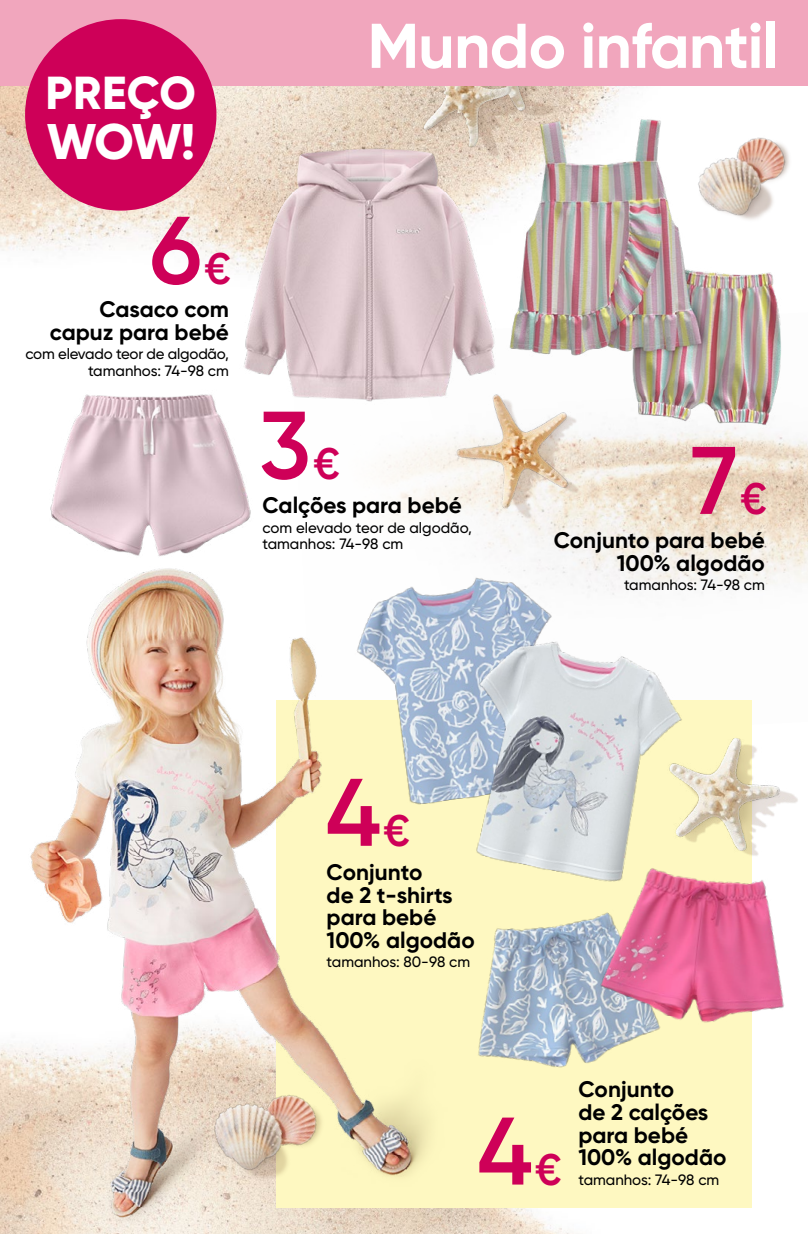
<style>
.page{position:relative;width:808px;height:1234px;background:#fff}
.page>*{position:absolute;margin:0;border:0;box-sizing:border-box;transform-origin:0 0}
.t1{font:600 95.7px "Gilroy";color:#ce0058}
.t2{font:700 63px "Gilroy";letter-spacing:-.01em;color:#fff}
.t3{font:800 49.95px "Gilroy";color:#fff}
.t4{font:800 46.2px "Gilroy";letter-spacing:.005em;color:#fff}
.t5{font:700 22.5px/22.5px "Gilroy";color:#000;text-align:right}
.t6{font:500 15px/16.8px "Gilroy";color:#000}
.s1{font-size:44.1px}
</style>
<div class="page">
<img style="left:0;top:85px;width:411px;height:180px">
<img style="left:383px;top:441px;width:425px;height:154px">
<img style="left:411px;top:85px;width:76px;height:52px">
<div style="left:276px;top:700px;width:476px;height:508px;background:#fef8c1"></div>
<div style="left:0;top:0;width:808px;height:85px;background:#f1a6bd"></div>
<img style="left:447px;top:435px;width:144px;height:92px">
<img style="left:713px;top:738px;width:85px;height:116px">
<img style="left:50px;top:394px;width:201px;height:143px">
<img style="left:228px;top:137px;width:259px;height:277px">
<img style="left:487px;top:85px;width:314px;height:378px">
<img style="left:469px;top:537px;width:125px;height:62px">
<img style="left:469px;top:599px;width:244px;height:278px">
<img style="left:478px;top:920px;width:148px;height:148px">
<img style="left:583px;top:854px;width:201px;height:188px">
<img style="left:0;top:537px;width:469px;height:696px">
<div style="left:25px;top:19px;width:191px;height:191px;background:#ce0058;border-radius:50%"></div>
<h3 class="t4" style="left:46px;top:63px;width:152px">PREÇO</h3>
<h3 class="t3" style="left:47px;top:110px;width:150px">WOW!</h3>
<h1 class="t1" style="left:150px;top:191px;width:83px">6<span class="s1">€</span></h1>
<p class="t5" style="left:50px;top:298px;width:180px">Casaco com capuz para bebé</p>
<p class="t6" style="left:25px;top:345px;width:205px;text-align:right">com elevado teor de algodão, tamanhos: 74-98 cm</p>
<h2 class="t2" style="left:368px;top:6px;width:412px">Mundo infantil</h2>
<h1 class="t1" style="left:259px;top:385px;width:82px">3<span class="s1">€</span></h1>
<p class="t5" style="left:262px;top:493px;width:201px">Calções para bebé</p>
<p class="t6" style="left:262px;top:518px;width:211px">com elevado teor de algodão, tamanhos: 74-98 cm</p>
<h1 class="t1" style="left:691px;top:421px;width:77px">7<span class="s1">€</span></h1>
<p class="t5" style="left:554px;top:529px;width:213px">Conjunto para bebé<br>100% algodão</p>
<p class="t6" style="left:624px;top:576px;width:142px">tamanhos: 74-98 cm</p>
<h1 class="t1" style="left:326px;top:752px;width:86px">4<span class="s1">€</span></h1>
<p class="t5" style="left:327px;top:860px;width:150px;text-align:left">Conjunto<br>de 2 t-shirts para bebé<br>100% algodão</p>
<p class="t6" style="left:327px;top:953px;width:145px">tamanhos: 80-98 cm</p>
<h1 class="t1" style="left:477px;top:1091px;width:86px">4<span class="s1">€</span></h1>
<p class="t5" style="left:578px;top:1077px;width:150px;text-align:left">Conjunto<br>de 2 calções para bebé<br>100% algodão</p>
<p class="t6" style="left:578px;top:1170px;width:142px">tamanhos: 74-98 cm</p>
</div>
